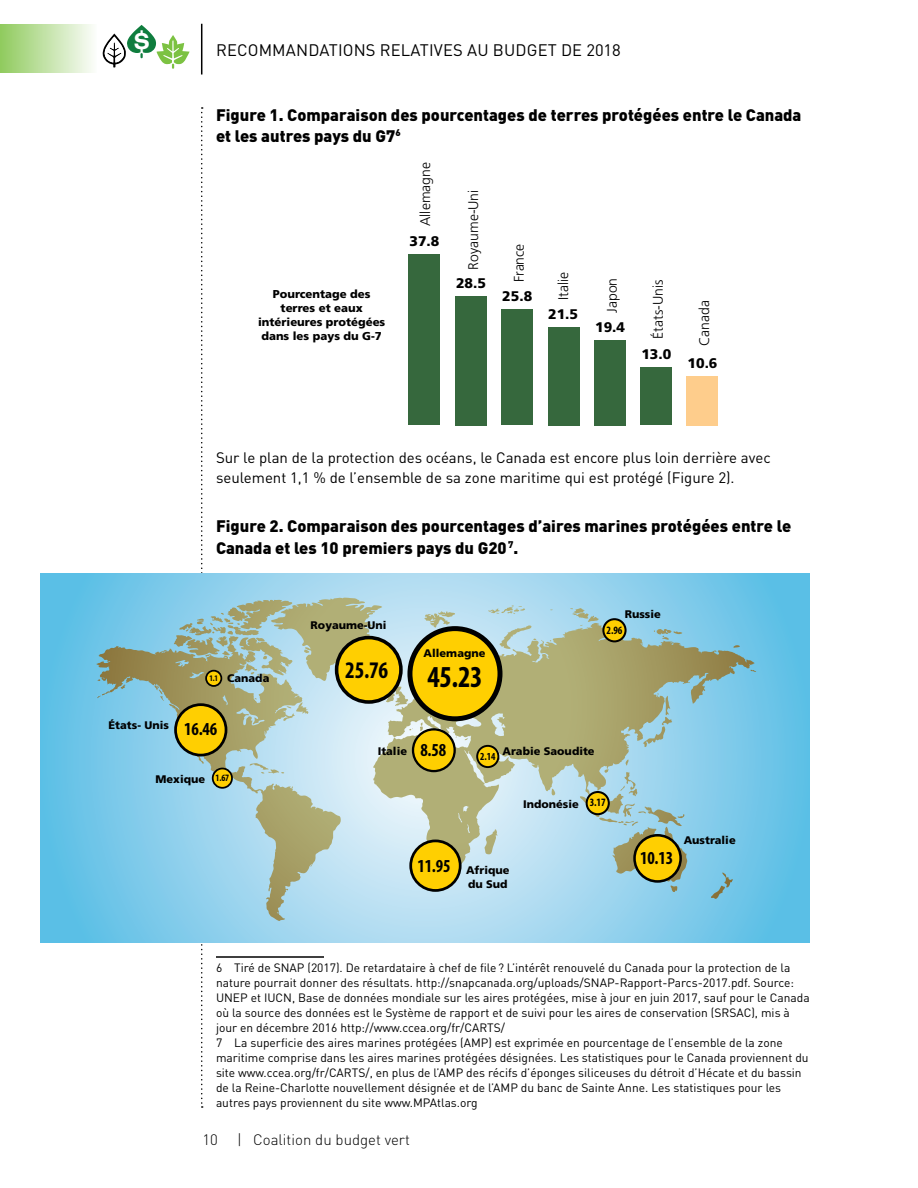
<style>
.page{position:relative;width:918px;height:1188px;background:#fff}
.page>*{position:absolute;margin:0;border:0;box-sizing:border-box;transform-origin:0 0}
.t1{font:700 condensed 30.6px "Myriad Pro";color:#000;scale:.95 1}
.t2{font:24.45px "Sans Extended Medium DTC";color:#fff}
.t3{font:700 condensed 23.85px "Myriad Pro";color:#000;scale:.95 1}
.t4{font:700 condensed 18.3px "Myriad Pro";letter-spacing:-.01em;color:#000;scale:.95 1}
.t5{font:900 16.5px/21.3px "DINOT";color:#000}
.t6{font:16.5px "DINOT";letter-spacing:.01em;color:#000}
.t7{font:15px/19.5px "DINOT";color:#000}
.t8{font:300 15px "DINOT";color:#000}
.t9{font:300 13.95px "Frutiger";color:#000}
.t10{font:900 13.95px "Frutiger";color:#000}
.t11{font:12px/15px "DINOT";color:#000}
.t12{font:900 11.4px/14px "Frutiger";color:#000;text-align:center}
.t13{font:700 condensed 11.25px "Myriad Pro";color:#000;scale:.95 1}
.t14{font:900 10.95px/13.5px "Frutiger";color:#000}
.t15{font:700 condensed 10.8px "Myriad Pro";color:#000;scale:.95 1}
.t16{font:700 condensed 9.75px "Myriad Pro";color:#000;scale:.95 1}
.t17{font:700 condensed 8.55px "Myriad Pro";color:#000;scale:.95 1}
</style>
<div class="page">
<svg style="left:103px;top:25px;width:87px;height:44px"></svg>
<hr style="left:201px;top:24px;width:1px;height:51px;background:#000">
<div style="left:0;top:24px;width:97px;height:48px;background:linear-gradient(to right,#90cb5e,#fcfdfb)"></div>
<svg style="left:40px;top:573px;width:770px;height:370px;background:#92c8d5"></svg>
<svg style="left:424px;top:611px;width:31px;height:17px"></svg>
<svg style="left:386px;top:684px;width:22px;height:22px"></svg>
<svg style="left:120px;top:107px;width:223px;height:1001px"></svg>
<svg style="left:420px;top:722px;width:13px;height:12px"></svg>
<svg style="left:450px;top:736px;width:7px;height:4px"></svg>
<svg style="left:551px;top:789px;width:5px;height:7px"></svg>
<svg style="left:750px;top:670px;width:6px;height:2px"></svg>
<svg style="left:733px;top:645px;width:7px;height:3px"></svg>
<svg style="left:654px;top:629px;width:29px;height:12px"></svg>
<svg style="left:488px;top:605px;width:111px;height:58px;background:#b1c8bd"></svg>
<svg style="left:484px;top:829px;width:14px;height:26px"></svg>
<svg style="left:643px;top:693px;width:29px;height:54px;background:#9eb9ae"></svg>
<svg style="left:710px;top:873px;width:23px;height:26px"></svg>
<svg style="left:579px;top:760px;width:108px;height:132px;background:#a0c8d1"></svg>
<div style="left:206px;top:671px;width:15px;height:15px;background:#ffcf01;border-radius:50%"></div>
<div style="left:205px;top:670px;width:17px;height:17px;border:2px solid #000;border-radius:50%"></div>
<div style="left:213px;top:769px;width:19px;height:19px;background:#ffcf01;border-radius:50%"></div>
<div style="left:212px;top:768px;width:21px;height:21px;border:2px solid #000;border-radius:50%"></div>
<div style="left:603px;top:619px;width:23px;height:22px;background:#ffcf01;border-radius:50%"></div>
<div style="left:602px;top:618px;width:25px;height:24px;border:2px solid #000;border-radius:50%"></div>
<div style="left:587px;top:792px;width:22px;height:22px;background:#ffcf01;border-radius:50%"></div>
<div style="left:586px;top:791px;width:24px;height:24px;border:2px solid #000;border-radius:50%"></div>
<div style="left:477px;top:746px;width:21px;height:21px;background:#ffcf01;border-radius:50%"></div>
<div style="left:476px;top:745px;width:23px;height:23px;border:2px solid #000;border-radius:50%"></div>
<div style="left:413px;top:729px;width:42px;height:42px;background:#ffcf01;border-radius:50%"></div>
<div style="left:412px;top:728px;width:44px;height:44px;border:2px solid #000;border-radius:50%"></div>
<div style="left:635px;top:835px;width:46px;height:46px;background:#ffcf01;border-radius:50%"></div>
<div style="left:633px;top:834px;width:49px;height:49px;border:3px solid #000;border-radius:50%"></div>
<div style="left:411px;top:841px;width:49px;height:49px;background:#ffcf01;border-radius:50%"></div>
<div style="left:409px;top:840px;width:53px;height:52px;border:3px solid #000;border-radius:50%"></div>
<div style="left:176px;top:705px;width:50px;height:50px;background:#ffcf01;border-radius:50%"></div>
<div style="left:174px;top:703px;width:53px;height:53px;border:3px solid #000;border-radius:50%"></div>
<div style="left:337px;top:638px;width:64px;height:64px;background:#ffcf01;border-radius:50%"></div>
<div style="left:335px;top:636px;width:68px;height:68px;border:4px solid #000;border-radius:50%"></div>
<div style="left:410px;top:629px;width:90px;height:90px;background:#ffcf01;border-radius:50%"></div>
<div style="left:407px;top:626px;width:95px;height:95px;border:5px solid #000;border-radius:50%"></div>
<div style="left:548px;top:327px;width:31px;height:98px;background:#36683d"></div>
<div style="left:409px;top:254px;width:31px;height:171px;background:#36683d"></div>
<div style="left:455px;top:296px;width:31px;height:129px;background:#36683d"></div>
<div style="left:501px;top:310px;width:32px;height:115px;background:#36683d"></div>
<div style="left:594px;top:340px;width:31px;height:85px;background:#36683d"></div>
<div style="left:640px;top:367px;width:32px;height:58px;background:#36683d"></div>
<div style="left:687px;top:376px;width:31px;height:49px;background:#fecd8c"></div>
<h2 class="t2" style="left:134px;top:28px;width:17px">$</h2>
<h3 class="t6" style="left:216px;top:39px;width:406px">RECOMMANDATIONS RELATIVES AU BUDGET DE 2018</h3>
<h3 class="t5" style="left:216px;top:103px;width:587px">Figure 1. Comparaison des pourcentages de terres protégées entre le Canada et les autres pays du G7<sup>6</sup></h3>
<p class="t12" style="left:258px;top:287px;width:129px">Pourcentage des terres et eaux intérieures protégées dans les pays du G-7</p>
<p class="t9" style="left:417px;top:226px;width:65px;rotate:-90deg">Allemagne</p>
<p class="t10" style="left:409px;top:233px;width:31px">37.8</p>
<p class="t9" style="left:465px;top:270px;width:81px;rotate:-90deg">Royaume-Uni</p>
<p class="t10" style="left:456px;top:274px;width:31px">28.5</p>
<p class="t9" style="left:511px;top:282px;width:40px;rotate:-90deg">France</p>
<p class="t10" style="left:502px;top:288px;width:31px">25.8</p>
<p class="t9" style="left:556px;top:300px;width:29px;rotate:-90deg">Italie</p>
<p class="t10" style="left:548px;top:305px;width:31px">21.5</p>
<p class="t9" style="left:604px;top:313px;width:36px;rotate:-90deg">Japon</p>
<p class="t9" style="left:650px;top:339px;width:60px;rotate:-90deg">États-Unis</p>
<p class="t10" style="left:595px;top:318px;width:31px">19.4</p>
<p class="t10" style="left:641px;top:346px;width:31px">13.0</p>
<p class="t9" style="left:696px;top:346px;width:47px;rotate:-90deg">Canada</p>
<p class="t10" style="left:688px;top:354px;width:31px">10.6</p>
<p class="t7" style="left:216px;top:447px;width:556px">Sur le plan de la protection des océans, le Canada est encore plus loin derrière avec seulement 1,1 % de l’ensemble de sa zone maritime qui est protégé (Figure 2).</p>
<h3 class="t5" style="left:216px;top:515px;width:577px">Figure 2. Comparaison des pourcentages d’aires marines protégées entre le<br>Canada et les 10 premiers pays du G20<sup>7</sup>.</h3>
<p class="t14" style="left:109px;top:718px;width:62px">États- Unis</p>
<p class="t17" style="left:209px;top:673px;width:11px">1.1</p>
<p class="t14" style="left:227px;top:671px;width:44px">Canada</p>
<h3 class="t4" style="left:184px;top:718px;width:36px">16.46</h3>
<p class="t14" style="left:311px;top:619px;width:77px">Royaume-Uni</p>
<p class="t14" style="left:424px;top:646px;width:63px">Allemagne</p>
<h3 class="t3" style="left:345px;top:655px;width:47px">25.76</h3>
<h1 class="t1" style="left:427px;top:657px;width:60px">45.23</h1>
<p class="t14" style="left:625px;top:607px;width:38px">Russie</p>
<p class="t13" style="left:607px;top:623px;width:18px">2.96</p>
<p class="t14" style="left:378px;top:744px;width:31px">Italie</p>
<h3 class="t4" style="left:420px;top:738px;width:29px">8.58</h3>
<p class="t14" style="left:502px;top:744px;width:94px">Arabie Saoudite</p>
<p class="t15" style="left:480px;top:749px;width:17px">2.14</p>
<p class="t14" style="left:156px;top:772px;width:51px">Mexique</p>
<p class="t16" style="left:215px;top:772px;width:16px">1.67</p>
<p class="t14" style="left:523px;top:797px;width:57px">Indonésie</p>
<p class="t13" style="left:590px;top:796px;width:18px">3.17</p>
<h3 class="t4" style="left:417px;top:854px;width:36px">11.95</h3>
<p class="t14" style="left:466px;top:863px;width:45px">Afrique du Sud</p>
<h3 class="t4" style="left:640px;top:846px;width:36px">10.13</h3>
<p class="t14" style="left:684px;top:833px;width:54px">Australie</p>
<p class="t11" style="left:216px;top:960px;width:595px">6 Tiré de SNAP (2017). De retardataire à chef de file? L’intérêt renouvelé du Canada pour la protection de la nature pourrait donner des résultats. http://snapcanada.org/uploads/SNAP-Rapport-Parcs-2017.pdf. Source:<br>UNEP et IUCN, Base de données mondiale sur les aires protégées, mise à jour en juin 2017, sauf pour le Canada où la source des données est le Système de rapport et de suivi pour les aires de conservation (SRSAC), mis à jour en décembre 2016 http://www.ccea.org/fr/CARTS/<br>7 La superficie des aires marines protégées (AMP) est exprimée en pourcentage de l’ensemble de la zone maritime comprise dans les aires marines protégées désignées. Les statistiques pour le Canada proviennent du site www.ccea.org/fr/CARTS/, en plus de l’AMP des récifs d’éponges siliceuses du détroit d’Hécate et du bassin de la Reine-Charlotte nouvellement désignée et de l’AMP du banc de Sainte Anne. Les statistiques pour les autres pays proviennent du site www.MPAtlas.org</p>
<p class="t8" style="left:202px;top:1130px;width:17px">10</p>
<p class="t8" style="left:237px;top:1130px;width:174px">| Coalition du budget vert</p>
</div>
